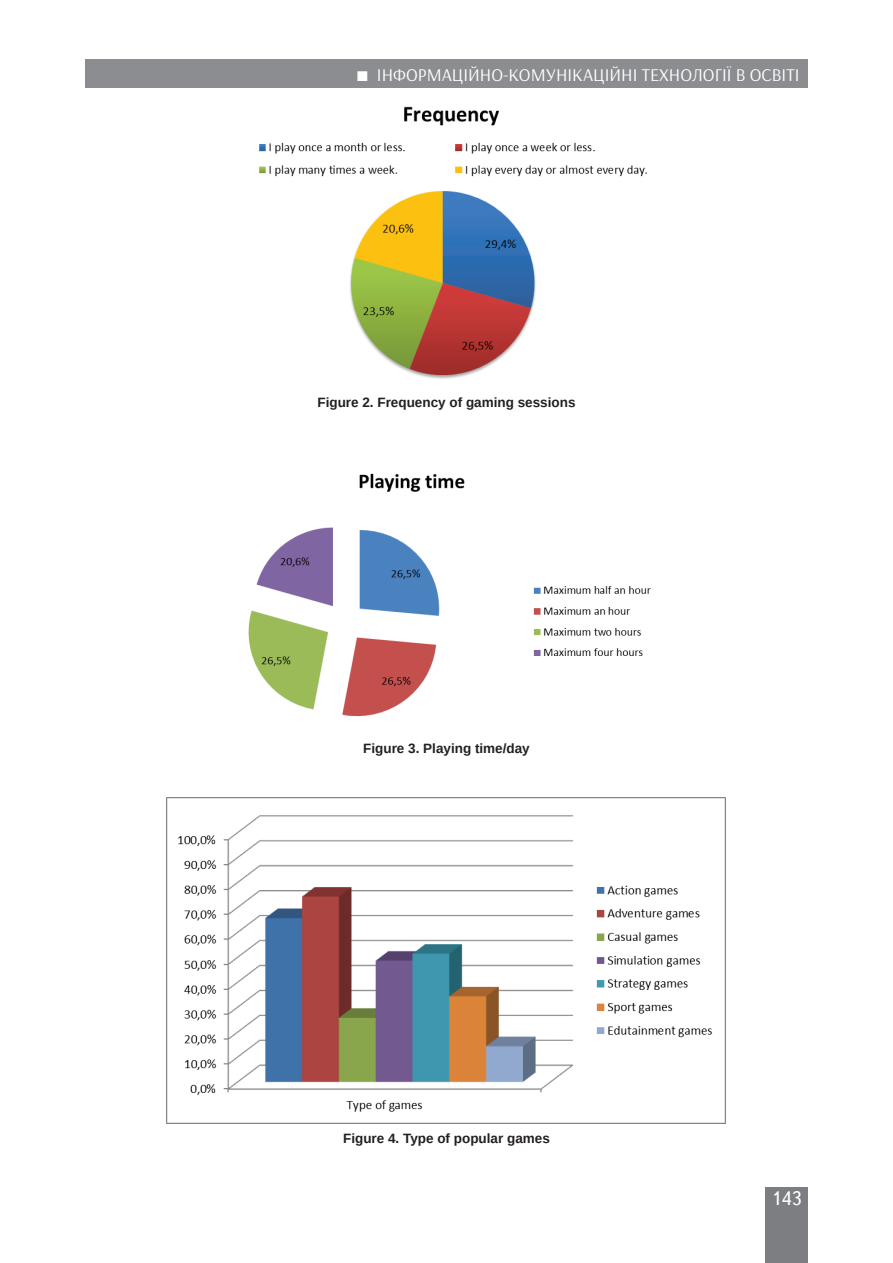
<style>
.page{position:relative;width:893px;height:1263px;background:#fff}
.page>*{position:absolute;margin:0;border:0;box-sizing:border-box;transform-origin:0 0}
.t1{font:19.5px "Ukrainian Text";color:#fff}
.t2{font:18px "Arsenal";color:#fff}
.t3{font:700 13.5px "Arimo";color:#231f20}
</style>
<div class="page">
<div style="left:765px;top:1187px;width:43px;height:76px;background:#7c7e81"></div>
<div style="left:85px;top:60px;width:723px;height:28px;background:#8b8d90"></div>
<img style="left:259px;top:106px;width:388px;height:273px">
<img style="left:248px;top:473px;width:403px;height:244px">
<img style="left:167px;top:797px;width:558px;height:327px">
<h2 class="t2" style="left:377px;top:64px;width:424px">ІНФОРМАЦІЙНО-КОМУНІКАЦІЙНІ ТЕХНОЛОГІЇ В ОСВІТІ</h2>
<h2 class="t2" style="left:440px;top:64px;width:361px">ЗАГАЛЬНА ПЕДАГОГІКА ТА ІСТОРІЯ ПЕДАГОГІКИ</h2>
<p class="t3" style="left:317px;top:393px;width:260px">Figure 2. Frequency of gaming sessions</p>
<p class="t3" style="left:363px;top:738px;width:168px">Figure 3. Playing time/day</p>
<p class="t3" style="left:343px;top:1128px;width:208px">Figure 4. Type of popular games</p>
<h1 class="t1" style="left:771px;top:1188px;width:32px">143</h1>
</div>
